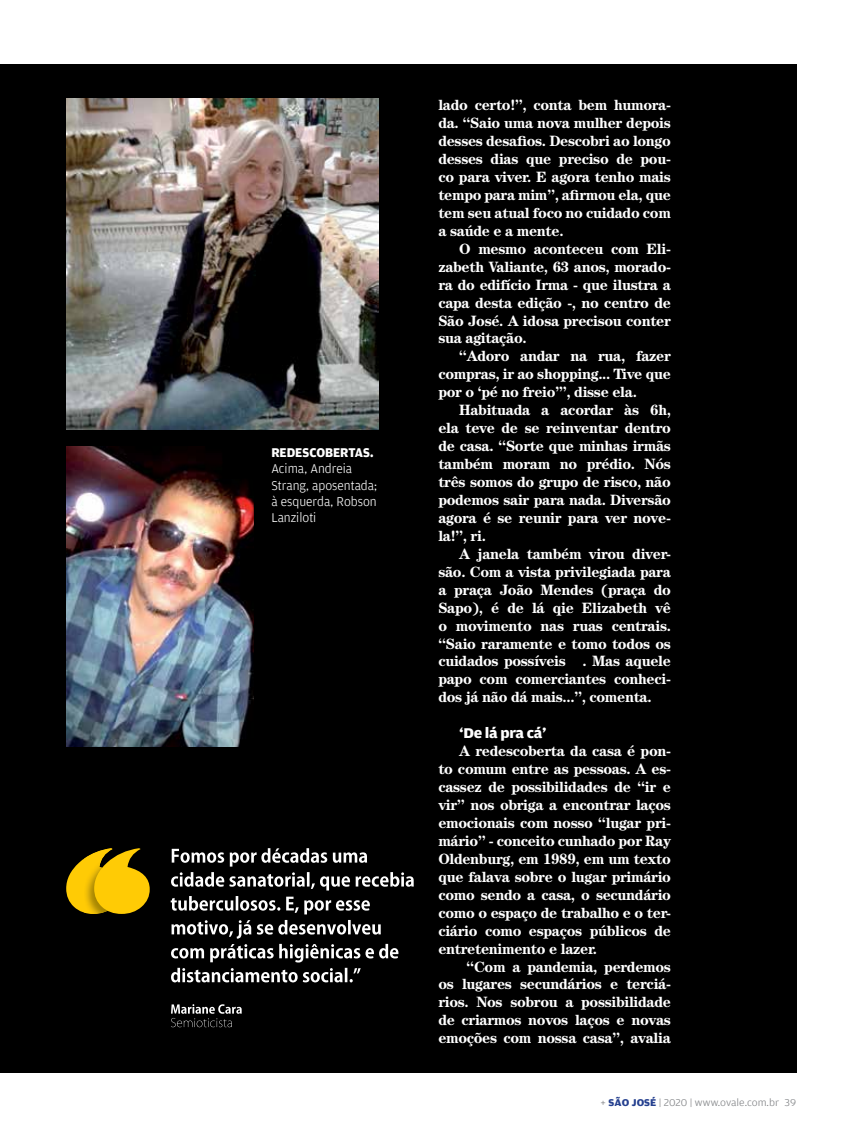
<style>
.page{position:relative;width:859px;height:1136px;background:#fff}
.page>*{position:absolute;margin:0;border:0;box-sizing:border-box;transform-origin:0 0}
.t1{font:700 15px/18px "valetexto";letter-spacing:-.025em;color:#fff;text-align:justify}
.t2{font:700 15px "valearte";letter-spacing:-.025em;color:#fff}
.t3{font:300 13.5px/16.5px "valearte";color:#fff;scale:.89 1}
.t4{font:700 13.5px "valearte";color:#fff;scale:.89 1}
.t5{font:300 10.5px "valearte";color:#808285}
.s1{font-weight:700;color:#25408f}
</style>
<div class="page">
<div style="left:0;top:64px;width:796px;height:1008px;background:#000"></div>
<img style="left:66px;top:446px;width:188px;height:300px">
<img style="left:66px;top:98px;width:313px;height:331px">
<img style="left:86px;top:913px;width:38px;height:1px">
<svg style="left:66px;top:848px;width:84px;height:65px"></svg>
<svg style="left:171px;top:1004px;width:71px;height:23px"></svg>
<svg style="left:171px;top:872px;width:243px;height:110px"></svg>
<svg style="left:172px;top:848px;width:195px;height:18px"></svg>
<p class="t4" style="left:271px;top:445px;width:116px">REDESCOBERTAS.</p>
<p class="t3" style="left:271px;top:460px;width:120px">Acima, Andreia<br>Strang, aposentada; à esquerda, Robson<br>Lanziloti</p>
<p class="t1" style="left:438px;top:96px;width:234px">lado certo!”, conta bem humora&shy;da. “Saio uma nova mulher depois desses desafios. Descobri ao longo desses dias que preciso de pou&shy;co para viver. E agora tenho mais tempo para mim”, afirmou ela, que tem seu atual foco no cuidado com a saúde e a mente.</p>
<p class="t1" style="left:438px;top:239px;width:234px;text-indent:21px">O mesmo aconteceu com Eli&shy;zabeth Valiante, 63 anos, morado&shy;ra do edifício Irma - que ilustra a capa desta edição -, no centro de São José. A idosa precisou conter sua agitação.</p>
<p class="t1" style="left:438px;top:347px;width:234px;text-indent:21px">“Adoro andar na rua, fazer compras, ir ao shopping... Tive que por o ‘pé no freio’”, disse ela.</p>
<p class="t1" style="left:438px;top:401px;width:234px;text-indent:21px">Habituada a acordar às 6h, ela teve de se reinventar dentro de casa. “Sorte que minhas irmãs também moram no prédio. Nós três somos do grupo de risco, não podemos sair para nada. Diversão agora é se reunir para ver nove&shy;la!”, ri.</p>
<p class="t1" style="left:438px;top:544px;width:234px;text-indent:21px">A janela também virou diver&shy;são. Com a vista privilegiada para a praça João Mendes (praça do Sapo), é de lá qie Elizabeth vê o movimento nas ruas centrais. “Saio raramente e tomo todos os cuidados possíveis . Mas aquele papo com comerciantes conheci&shy;dos já não dá mais...”, comenta.</p>
<p class="t2" style="left:459px;top:725px;width:89px">‘DE LÁ PRA CÁ’</p>
<p class="t1" style="left:438px;top:741px;width:234px;text-indent:21px">A redescoberta da casa é pon&shy;to comum entre as pessoas. A es&shy;cassez de possibilidades de “ir e vir” nos obriga a encontrar laços emocionais com nosso “lugar pri&shy;mário” - conceito cunhado por Ray Oldenburg, em 1989, em um texto que falava sobre o lugar primário como sendo a casa, o secundário como o espaço de trabalho e o ter&shy;ciário como espaços públicos de entretenimento e lazer.</p>
<p class="t1" style="left:438px;top:957px;width:234px;text-indent:28px">“Com a pandemia, perdemos os lugares secundários e terciá&shy;rios. Nos sobrou a possibilidade de criarmos novos laços e novas emoções com nossa casa”, avalia</p>
<p class="t5" style="left:600px;top:1096px;width:197px">+ <span class="s1">SÃO JOSÉ</span> | 2020 | www.ovale.com.br 39</p>
</div>
